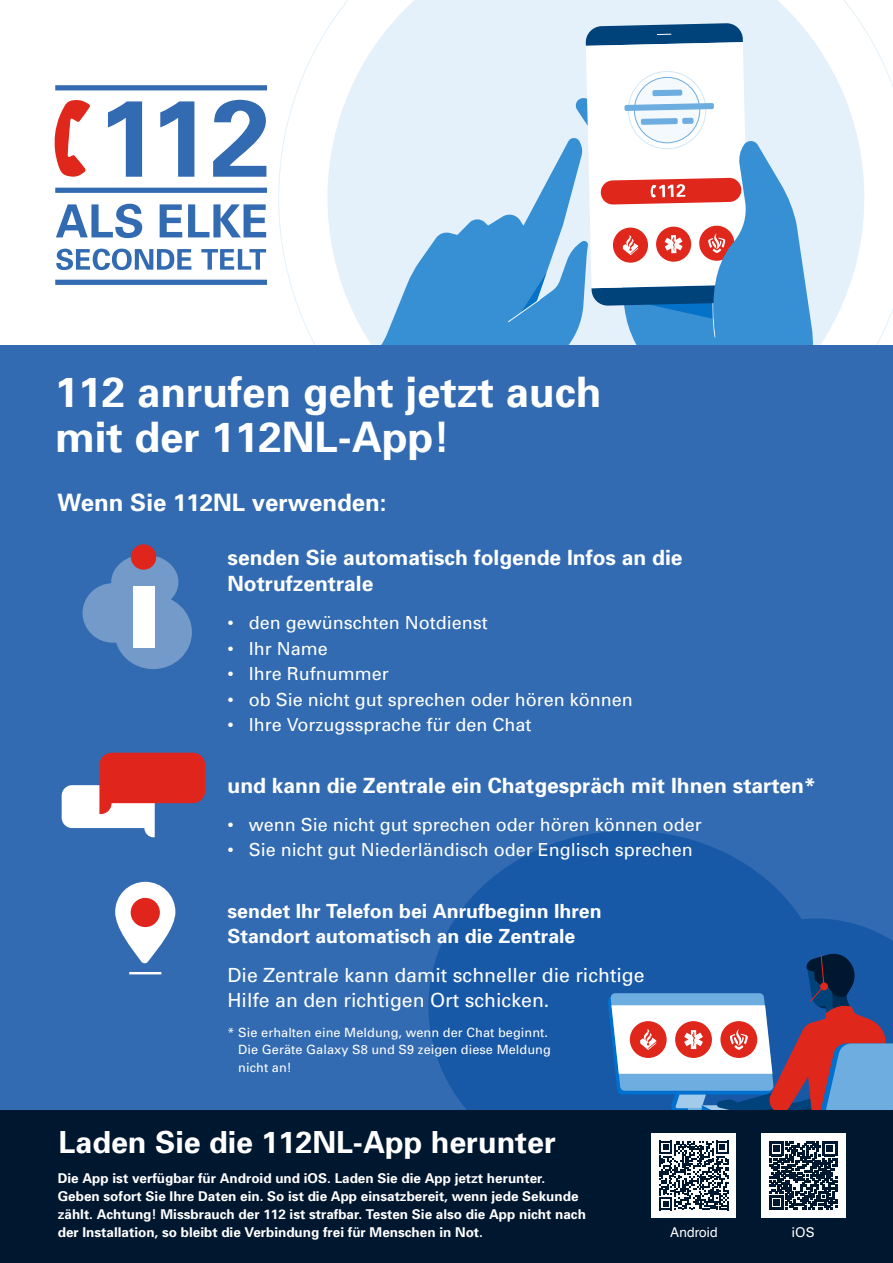
<style>
.page{position:relative;width:893px;height:1263px;background:#fff}
.page>*{position:absolute;margin:0;border:0;box-sizing:border-box;transform-origin:0 0}
.t1{font:700 42px/45px "Univers";color:#fff}
.t2{font:700 30.45px "Univers";color:#fff}
.t3{font:700 24px "Univers";color:#fff}
.t4{font:700 21px/25.5px "Univers";color:#fff}
.t5{font:19.5px/25.5px "Univers";color:#fff}
.t6{font:700 19.5px/25.5px "Univers";color:#fff}
.t7{font:18px "Univers";color:#fff}
.t8{font:700 13.5px/18px "Univers";color:#fff}
.t9{font:13.5px "Helvetica";letter-spacing:.01em;color:#fff}
.t10{font:13.5px "Univers";color:#fff}
.t11{font:12.75px/17.2px "Univers";letter-spacing:.005em;color:#fff}
</style>
<div class="page">
<svg style="left:278px;top:0;width:615px;height:345px"></svg>
<svg style="left:314px;top:137px;width:261px;height:208px;fill:#e4f1fb"></svg>
<svg style="left:507px;top:273px;width:39px;height:50px"></svg>
<svg style="left:575px;top:23px;width:239px;height:322px"></svg>
<div style="left:682px;top:118px;width:11px;height:6px;background:#6daddf;border-radius:2px"></div>
<div style="left:0;top:345px;width:893px;height:918px;background:#326bb1"></div>
<div style="left:428px;top:831px;width:400px;height:351px;background:#1758a7;border-radius:50%"></div>
<svg style="left:802px;top:918px;width:91px;height:35px;fill:#1758a7"></svg>
<svg style="left:607px;top:953px;width:286px;height:157px"></svg>
<div style="left:55px;top:85px;width:212px;height:5px;background:#326bb1"></div>
<div style="left:55px;top:188px;width:212px;height:5px;background:#326bb1"></div>
<div style="left:55px;top:280px;width:212px;height:5px;background:#326bb1"></div>
<svg style="left:54px;top:100px;width:36px;height:77px"></svg>
<svg style="left:56px;top:204px;width:86px;height:34px"></svg>
<svg style="left:160px;top:204px;width:22px;height:33px"></svg>
<svg style="left:188px;top:204px;width:78px;height:33px"></svg>
<svg style="left:56px;top:249px;width:135px;height:21px"></svg>
<svg style="left:201px;top:249px;width:65px;height:21px"></svg>
<svg style="left:108px;top:101px;width:34px;height:76px"></svg>
<svg style="left:160px;top:101px;width:34px;height:76px"></svg>
<svg style="left:213px;top:100px;width:53px;height:77px"></svg>
<div style="left:0;top:1110px;width:893px;height:153px;background:#001730"></div>
<div style="left:83px;top:583px;width:60px;height:60px;background:#749aca;border-radius:50%"></div>
<div style="left:115px;top:595px;width:77px;height:74px;background:#749aca;border-radius:50%"></div>
<div style="left:111px;top:554px;width:67px;height:56px;background:#749aca;border-radius:50%"></div>
<div style="left:133px;top:586px;width:21px;height:62px;background:#fff"></div>
<div style="left:131px;top:544px;width:25px;height:26px;background:#e0261c;border-radius:50%"></div>
<div style="left:761px;top:1133px;width:84px;height:85px;background:#fff"></div>
<svg style="left:769px;top:1142px;width:68px;height:67px"></svg>
<div style="left:652px;top:1133px;width:84px;height:85px;background:#fff"></div>
<svg style="left:659px;top:1141px;width:70px;height:69px"></svg>
<svg style="left:115px;top:882px;width:60px;height:82px"></svg>
<div style="left:131px;top:898px;width:29px;height:29px;background:#e0261c;border-radius:50%"></div>
<hr style="left:129px;top:972px;width:32px;height:2px;background:#fff">
<svg style="left:62px;top:753px;width:143px;height:84px"></svg>
<h1 class="t1" style="left:55px;top:370px;width:548px">112 anrufen geht jetzt auch mit der 112NL-App!</h1>
<h3 class="t3" style="left:57px;top:488px;width:331px">Wenn Sie 112NL verwenden:</h3>
<h3 class="t4" style="left:227px;top:545px;width:457px">senden Sie automatisch folgende Infos an die<br>Notrufzentrale</h3>
<h3 class="t7" style="left:227px;top:612px;width:262px">• den gewünschten Notdienst</h3>
<h3 class="t7" style="left:227px;top:638px;width:102px">• Ihr Name</h3>
<h3 class="t7" style="left:227px;top:663px;width:163px">• Ihre Rufnummer</h3>
<h3 class="t7" style="left:227px;top:689px;width:407px">• ob Sie nicht gut sprechen oder hören können</h3>
<h3 class="t7" style="left:227px;top:714px;width:306px">• Ihre Vorzugssprache für den Chat</h3>
<h3 class="t4" style="left:227px;top:772px;width:590px">und kann die Zentrale ein Chatgespräch mit Ihnen starten*</h3>
<h3 class="t7" style="left:227px;top:814px;width:476px">• wenn Sie nicht gut sprechen oder hören können oder</h3>
<h3 class="t7" style="left:227px;top:839px;width:467px">• Sie nicht gut Niederländisch oder Englisch sprechen</h3>
<h3 class="t6" style="left:227px;top:898px;width:376px">sendet Ihr Telefon bei Anrufbeginn Ihren<br>Standort automatisch an die Zentrale</h3>
<h3 class="t5" style="left:227px;top:962px;width:419px">Die Zentrale kann damit schneller die richtige<br>Hilfe an den richtigen Ort schicken.</h3>
<p class="t11" style="left:238px;top:1024px;width:314px;text-indent:-11px">* Sie erhalten eine Meldung, wenn der Chat beginnt.<br>Die Geräte Galaxy S8 und S9 zeigen diese Meldung nicht an!</p>
<h2 class="t2" style="left:59px;top:1124px;width:499px">Laden Sie die 112NL-App herunter</h2>
<p class="t8" style="left:58px;top:1169px;width:530px">Die App ist verfügbar für Android und iOS. Laden Sie die App jetzt herunter.<br>Geben sofort Sie Ihre Daten ein. So ist die App einsatzbereit, wenn jede Sekunde zählt. Achtung! Missbrauch der 112 ist strafbar. Testen Sie also die App nicht nach der Installation, so bleibt die Verbindung frei für Menschen in Not.</p>
<p class="t9" style="left:670px;top:1222px;width:49px">Android</p>
<p class="t10" style="left:791px;top:1225px;width:25px">iOS</p>
</div>
